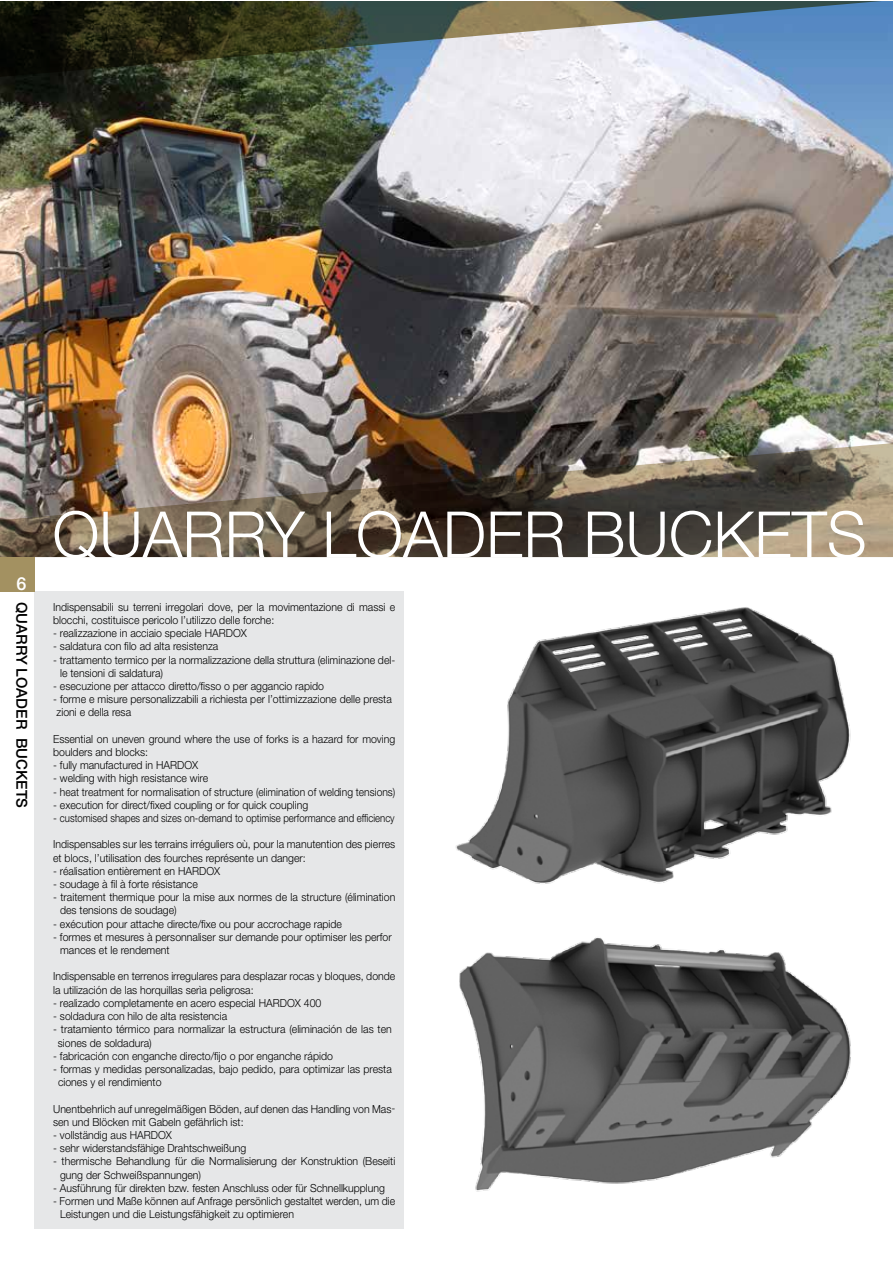
<style>
.page{position:relative;width:893px;height:1263px;background:#fff}
.page>*{position:absolute;margin:0;border:0;box-sizing:border-box;transform-origin:0 0}
.t1{font:300 64.5px "Helvetica Neue LT Std";color:#fff}
.t2{font:500 18px "Helvetica Neue LT Std";color:#fff}
.t3{font:500 15px "Helvetica Neue LT Std";color:#000}
.t4{font:300 11.1px/13.2px "Helvetica Neue LT Std";color:#000;scale:.95 1}
</style>
<div class="page">
<img style="left:0;top:79px;width:892px;height:364px">
<div style="left:34px;top:591px;width:370px;height:638px;background:#e6e7e8"></div>
<img style="left:455px;top:607px;width:396px;height:277px">
<img style="left:459px;top:937px;width:392px;height:255px">
<img style="left:0;top:443px;width:892px;height:114px">
<svg style="left:0;top:1px;width:892px;height:78px;background:#667475"></svg>
<div style="left:0;top:557px;width:34px;height:34px;background:#a39161"></div>
<h2 class="t2" style="left:17px;top:572px;width:12px">6</h2>
<h3 class="t3" style="left:31px;top:602px;width:208px;rotate:90deg">QUARRY LOADER BUCKETS</h3>
<h1 class="t1" style="left:52px;top:495px;width:816px">QUARRY LOADER BUCKETS</h1>
<p class="t4" style="left:53px;top:600px;width:362px">Indispensabili su terreni irregolari dove, per la movimentazione di massi e blocchi, costituisce pericolo l’utilizzo delle forche:</p>
<p class="t4" style="left:53px;top:626px;width:205px">- realizzazione in acciaio speciale HARDOX</p>
<p class="t4" style="left:53px;top:640px;width:175px">- saldatura con filo ad alta resistenza</p>
<p class="t4" style="left:60px;top:653px;width:354px;text-indent:-7px">- trattamento termico per la normalizzazione della struttura (eliminazione del&shy;le tensioni di saldatura)</p>
<p class="t4" style="left:53px;top:679px;width:287px">- esecuzione per attacco diretto/fisso o per aggancio rapido</p>
<p class="t4" style="left:57px;top:692px;width:354px;text-indent:-4px">- forme e misure personalizzabili a richiesta per l’ottimizzazione delle presta zioni e della resa</p>
<p class="t4" style="left:53px;top:732px;width:362px">Essential on uneven ground where the use of forks is a hazard for moving boulders and blocks:</p>
<p class="t4" style="left:53px;top:758px;width:154px">- fully manufactured in HARDOX</p>
<p class="t4" style="left:53px;top:772px;width:165px">- welding with high resistance wire</p>
<p class="t4" style="left:53px;top:785px;width:362px">- heat treatment for normalisation of structure (elimination of welding tensions)</p>
<p class="t4" style="left:53px;top:798px;width:270px">- execution for direct/fixed coupling or for quick coupling</p>
<p class="t4" style="left:53px;top:811px;width:361px">- customised shapes and sizes on-demand to optimise performance and efficiency</p>
<p class="t4" style="left:53px;top:838px;width:362px">Indispensables sur les terrains irréguliers où, pour la manutention des pierres et blocs, l’utilisation des fourches représente un danger:</p>
<p class="t4" style="left:53px;top:864px;width:177px">- réalisation entièrement en HARDOX</p>
<p class="t4" style="left:53px;top:877px;width:154px">- soudage à fil à forte résistance</p>
<p class="t4" style="left:60px;top:890px;width:354px;text-indent:-7px">- traitement thermique pour la mise aux normes de la structure (élimination des tensions de soudage)</p>
<p class="t4" style="left:53px;top:917px;width:306px">- exécution pour attache directe/fixe ou pour accrochage rapide</p>
<p class="t4" style="left:60px;top:930px;width:351px;text-indent:-7px">- formes et mesures à personnaliser sur demande pour optimiser les perfor mances et le rendement</p>
<p class="t4" style="left:53px;top:970px;width:362px">Indispensable en terrenos irregulares para desplazar rocas y bloques, donde la utilización de las horquillas serìa peligrosa:</p>
<p class="t4" style="left:53px;top:996px;width:284px">- realizado completamente en acero especial HARDOX 400</p>
<p class="t4" style="left:53px;top:1009px;width:185px">- soldadura con hilo de alta resistencia</p>
<p class="t4" style="left:58px;top:1022px;width:353px;text-indent:-5px">- tratamiento térmico para normalizar la estructura (eliminación de las ten siones de soldadura)</p>
<p class="t4" style="left:53px;top:1049px;width:296px">- fabricación con enganche directo/fijo o por enganche rápido</p>
<p class="t4" style="left:58px;top:1062px;width:353px;text-indent:-5px">- formas y medidas personalizadas, bajo pedido, para optimizar las presta ciones y el rendimiento</p>
<p class="t4" style="left:53px;top:1102px;width:362px">Unentbehrlich auf unregelmäßigen Böden, auf denen das Handling von Mas&shy;sen und Blöcken mit Gabeln gefährlich ist:</p>
<p class="t4" style="left:53px;top:1128px;width:127px">- vollständig aus HARDOX</p>
<p class="t4" style="left:53px;top:1141px;width:205px">- sehr widerstandsfähige Drahtschweißung</p>
<p class="t4" style="left:60px;top:1154px;width:354px;text-indent:-7px">- thermische Behandlung für die Normalisierung der Konstruktion (Beseiti gung der Schweißspannungen)</p>
<p class="t4" style="left:53px;top:1181px;width:351px">- Ausführung für direkten bzw. festen Anschluss oder für Schnellkupplung</p>
<p class="t4" style="left:60px;top:1194px;width:354px;text-indent:-7px">- Formen und Maße können auf Anfrage persönlich gestaltet werden, um die<br>Leistungen und die Leistungsfähigkeit zu optimieren</p>
</div>
